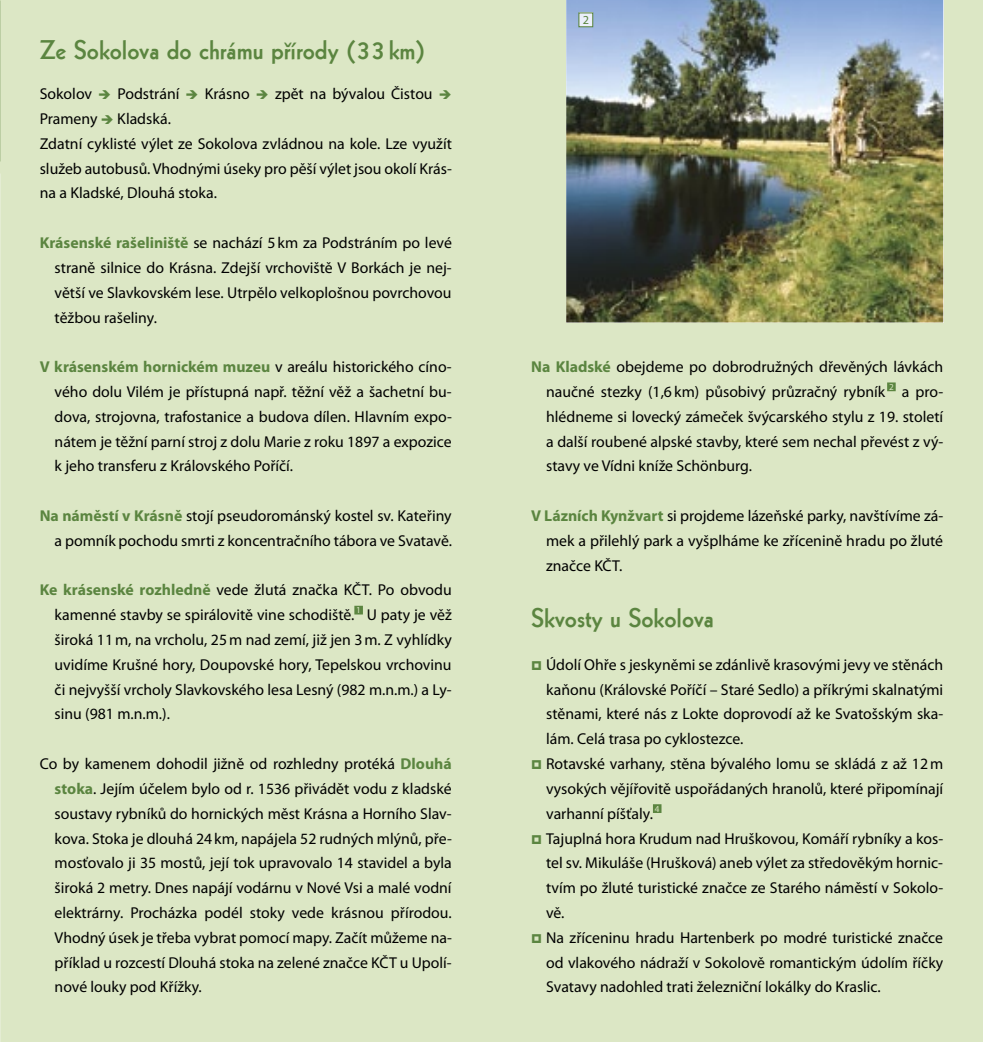
<style>
.page{position:relative;width:983px;height:1042px;background:#fff}
.page>*{position:absolute;margin:0;border:0;box-sizing:border-box;transform-origin:0 0}
.t1{font:26.25px "Geometric 231 AT Bold C";color:#5b8540}
.t2{font:15.75px/24.8px "Myriad Pro";color:#000;text-align:justify}
.t3{font:12.25px "Myriad Pro";color:#5b8540}
.s1{color:#5b8540}
.s2{font-weight:700;color:#5b8540}
</style>
<div class="page">
<div style="left:0;top:0;width:982px;height:1042px;background:#dce7c5"></div>
<hr style="left:982px;top:0;width:1px;height:1042px;background:#5b8540">
<img style="left:0;top:174px;width:1px;height:868px">
<div style="left:354px;top:606px;width:9px;height:8px;background:#5b8540"></div>
<div style="left:886px;top:382px;width:9px;height:9px;background:#5b8540"></div>
<div style="left:652px;top:804px;width:9px;height:9px;background:#5b8540"></div>
<img style="left:566px;top:0;width:377px;height:322px">
<img style="left:580px;top:14px;width:11px;height:11px">
<div style="left:578px;top:12px;width:15px;height:15px;border:1px solid #5b8540"></div>
<h1 class="t1" style="left:40px;top:32px;width:387px">Ze Sokolova do chrámu přírody (33 km)</h1>
<p class="t2" style="left:40px;top:82px;width:413px;text-align:left">Sokolov <span class="s1">➔</span> Podstrání <span class="s1">➔</span> Krásno <span class="s1">➔</span> zpět na bývalou Čistou <span class="s1">➔ </span>Prameny <span class="s1">➔</span> Kladská.<br>Zdatní cyklisté výlet ze Sokolova zvládnou na kole. Lze využít služeb autobusů. Vhodnými úseky pro pěší výlet jsou okolí Krás&shy;na a Kladské, Dlouhá stoka.</p>
<p class="t2" style="left:55px;top:231px;width:398px;text-indent:-15px"><span class="s2">Krásenské rašeliniště</span> se nachází 5 km za Podstráním po levé straně silnice do Krásna. Zdejší vrchoviště V Borkách je nej&shy;větší ve Slavkovském lese. Utrpělo velkoplošnou povrchovou těžbou rašeliny.</p>
<p class="t2" style="left:55px;top:355px;width:399px;text-indent:-15px"><span class="s2">V krásenském hornickém muzeu</span> v areálu historického cíno&shy;vého dolu Vilém je přístupná např. těžní věž a šachetní bu&shy;dova, strojovna, trafostanice a budova dílen. Hlavním expo&shy;nátem je těžní parní stroj z dolu Marie z roku 1897 a expozice k jeho transferu z Královského Poříčí.</p>
<p class="t2" style="left:40px;top:504px;width:413px;text-align:right"><span class="s2">Na náměstí v Krásně</span> stojí pseudorománský kostel sv. Kateřiny a pomník pochodu smrti z koncentračního tábora ve Svatavě.</p>
<p class="t2" style="left:55px;top:578px;width:398px;text-indent:-15px"><span class="s2">Ke krásenské rozhledně</span> vede žlutá značka KČT. Po obvodu kamenné stavby se spirálovitě vine schodiště. <sup>1</sup> U paty je věž široká 11 m, na vrcholu, 25 m nad zemí, již jen 3 m. Z vyhlídky uvidíme Krušné hory, Doupovské hory, Tepelskou vrchovinu či nejvyšší vrcholy Slavkovského lesa Lesný (982 m.n.m.) a Ly&shy;sinu (981 m.n.m.).</p>
<p class="t2" style="left:55px;top:752px;width:399px;text-indent:-15px">Co by kamenem dohodil jižně od rozhledny protéká <span class="s2">Dlouhá stoka</span>. Jejím účelem bylo od r. 1536 přivádět vodu z kladské soustavy rybníků do hornických měst Krásna a Horního Slav&shy;kova. Stoka je dlouhá 24 km, napájela 52 rudných mlýnů, pře&shy;mosťovalo ji 35 mostů, její tok upravovalo 14 stavidel a byla široká 2 metry. Dnes napájí vodárnu v Nové Vsi a malé vodní elektrárny. Procházka podél stoky vede krásnou přírodou.<br>Vhodný úsek je třeba vybrat pomocí mapy. Začít můžeme na&shy;příklad u rozcestí Dlouhá stoka na zelené značce KČT u Upolí&shy;nové louky pod Křížky.</p>
<p class="t3" style="left:582px;top:13px;width:8px">2</p>
<p class="t2" style="left:546px;top:355px;width:398px;text-indent:-15px"><span class="s2">Na Kladské</span> obejdeme po dobrodružných dřevěných lávkách naučné stezky (1,6 km) působivý průzračný rybník <sup>2</sup> a pro&shy;hlédneme si lovecký zámeček švýcarského stylu z 19. století a další roubené alpské stavby, které sem nechal převést z vý&shy;stavy ve Vídni kníže Schönburg.</p>
<p class="t2" style="left:546px;top:503px;width:398px;text-indent:-15px"><span class="s2">V Lázních Kynžvart</span> si projdeme lázeňské parky, navštívíme zá&shy;mek a přilehlý park a vyšplháme ke zřícenině hradu po žluté značce KČT.</p>
<h1 class="t1" style="left:531px;top:600px;width:184px">Skvosty u Sokolova</h1>
<p class="t2" style="left:546px;top:652px;width:398px;text-align:left">Údolí Ohře s jeskyněmi se zdánlivě krasovými jevy ve stěnách kaňonu (Královské Poříčí – Staré Sedlo) a příkrými skalnatými stěnami, které nás z Lokte doprovodí až ke Svatošským ska&shy;lám. Celá trasa po cyklostezce.<br>Rotavské varhany, stěna bývalého lomu se skládá z až 12 m vysokých vějířovitě uspořádaných hranolů, které připomínají varhanní píšťaly. <sup>4<br></sup>Tajuplná hora Krudum nad Hruškovou, Komáří rybníky a kos&shy;tel sv. Mikuláše (Hrušková) aneb výlet za středověkým hornic&shy;tvím po žluté turistické značce ze Starého náměstí v Sokolo&shy;vě.<br>Na zříceninu hradu Hartenberk po modré turistické značce od vlakového nádraží v Sokolově romantickým údolím říčky Svatavy nadohled trati železniční lokálky do Kraslic.</p>
</div>
